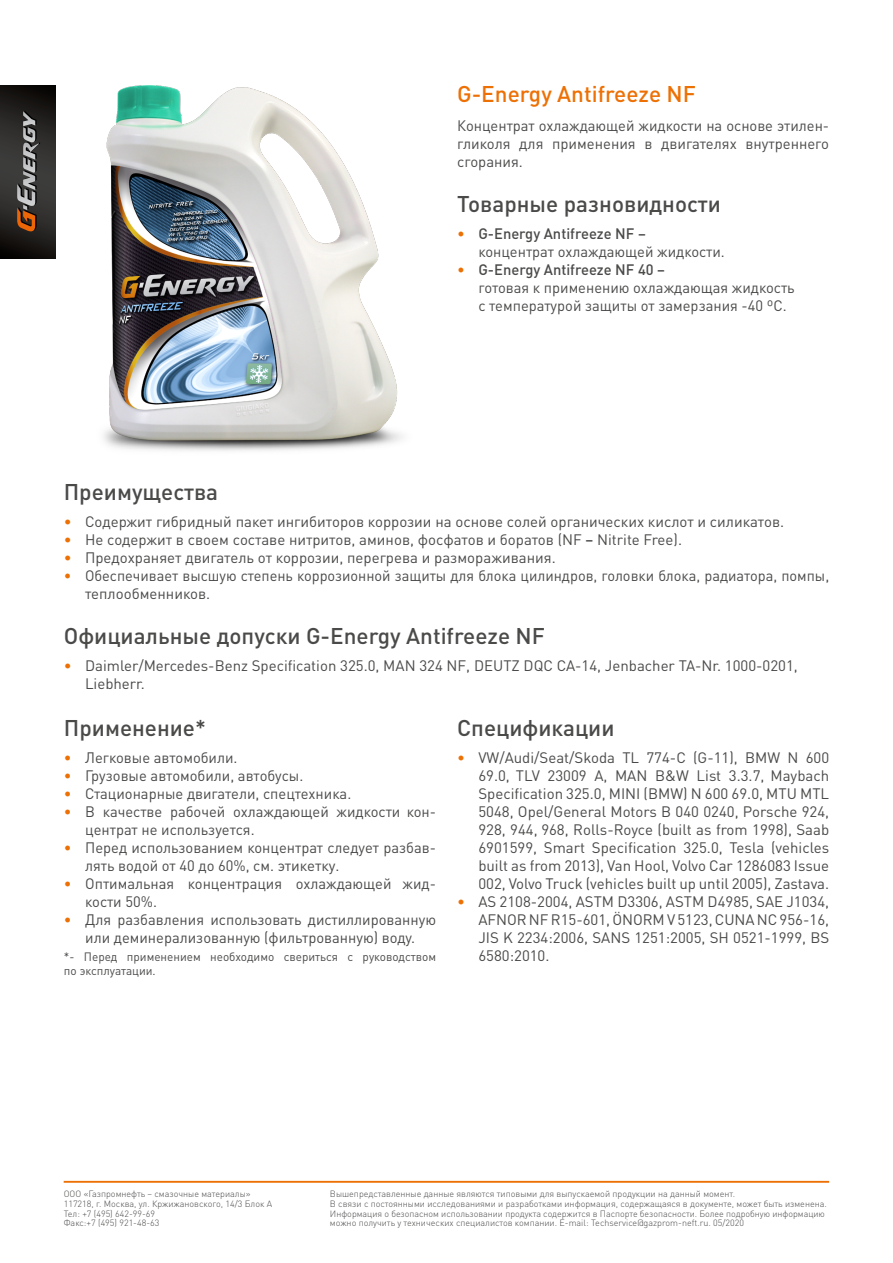
<style>
.page{position:relative;width:893px;height:1263px;background:#fff}
.page>*{position:absolute;margin:0;border:0;box-sizing:border-box;transform-origin:0 0}
.t1{font:500 22.5px "DIN Pro";color:#4a4a49}
.t2{font:500 22.5px "DIN Pro";color:#ed7004}
.t3{font:15px/18px "DIN Pro";color:#4a4a49}
.t4{font:12px/14.4px "DIN Pro";color:#4a4a49}
.t5{font:300 9px/9.8px "DIN Pro";color:#4a4a49}
.s1{color:#ed7004}
.s2{font-weight:500}
</style>
<div class="page">
<hr style="left:64px;top:1181px;width:765px;height:2px;background:#ed7004">
<svg style="left:0;top:85px;width:56px;height:173px;background:#252322"></svg>
<svg style="left:17px;top:110px;width:23px;height:123px;background:#61564e"></svg>
<img style="left:103px;top:85px;width:300px;height:366px">
<h1 class="t2" style="left:457px;top:79px;width:240px">G-Energy Antifreeze NF</h1>
<p class="t3" style="left:457px;top:116px;width:374px;text-align:justify">Концентрат охлаждающей жидкости на основе этилен&shy;гликоля для применения в двигателях внутреннего сгорания.</p>
<h1 class="t1" style="left:457px;top:189px;width:265px">Товарные разновидности</h1>
<p class="t3" style="left:478px;top:224px;width:248px;text-indent:-21px"><span class="s1">•</span> <span class="s2">G-Energy Antifreeze NF – </span>концентрат охлаждающей жидкости.</p>
<p class="t3" style="left:478px;top:260px;width:318px;text-indent:-21px"><span class="s1">•</span> <span class="s2">G-Energy Antifreeze NF 40 –<br></span>готовая к применению охлаждающая жидкость с температурой защиты от замерзания -40 ºС.</p>
<h1 class="t1" style="left:64px;top:476px;width:156px">Преимущества</h1>
<p class="t3" style="left:64px;top:511px;width:722px"><span class="s1">•</span> Содержит гибридный пакет ингибиторов коррозии на основе солей органических кислот и силикатов.</p>
<p class="t3" style="left:64px;top:529px;width:620px"><span class="s1">•</span> Не содержит в своем составе нитритов, аминов, фосфатов и боратов (NF <span class="s2">–</span> Nitrite Free).</p>
<p class="t3" style="left:64px;top:547px;width:493px"><span class="s1">•</span> Предохраняет двигатель от коррозии, перегрева и размораживания.</p>
<p class="t3" style="left:85px;top:565px;width:746px;text-indent:-21px"><span class="s1">•</span> Обеспечивает высшую степень коррозионной защиты для блока цилиндров, головки блока, радиатора, помпы, теплообменников.</p>
<h1 class="t1" style="left:64px;top:620px;width:483px">Официальные допуски G-Energy Antifreeze NF</h1>
<p class="t3" style="left:85px;top:655px;width:714px;text-indent:-21px"><span class="s1">•</span> Daimler/Mercedes-Benz Specification 325.0, MAN 324 NF, DEUTZ DQC СА-14, Jenbacher TA-Nr. 1000-0201,<br>Liebherr.</p>
<h1 class="t1" style="left:64px;top:712px;width:144px">Применение*</h1>
<p class="t3" style="left:64px;top:747px;width:175px"><span class="s1">•</span> Легковые автомобили.</p>
<p class="t3" style="left:64px;top:765px;width:241px"><span class="s1">•</span> Грузовые автомобили, автобусы.</p>
<p class="t3" style="left:64px;top:783px;width:289px"><span class="s1">•</span> Стационарные двигатели, спецтехника.</p>
<p class="t3" style="left:85px;top:801px;width:352px;text-indent:-21px"><span class="s1">•</span> В качестве рабочей охлаждающей жидкости кон&shy;центрат не используется.</p>
<p class="t3" style="left:85px;top:837px;width:352px;text-indent:-21px"><span class="s1">•</span> Перед использованием концентрат следует разбав&shy;лять водой от 40 до 60%, см. этикетку.</p>
<p class="t3" style="left:85px;top:873px;width:352px;text-indent:-21px"><span class="s1">•</span> Оптимальная концентрация охлаждающей жид&shy;кости 50%.</p>
<p class="t3" style="left:64px;top:909px;width:374px;text-align:center"><span class="s1">•</span> Для разбавления использовать дистиллированную или деминерализованную (фильтрованную) воду.</p>
<p class="t4" style="left:64px;top:948px;width:374px">*- Перед применением необходимо свериться с руководством по эксплуатации.</p>
<h1 class="t1" style="left:457px;top:712px;width:159px">Спецификации</h1>
<p class="t3" style="left:478px;top:747px;width:352px;text-align:justify;text-indent:-21px"><span class="s1">•</span> VW/Audi/Seat/Skoda TL 774-C (G-11), BMW N 600<br>69.0, TLV 23009 A, MAN B&amp;W List 3.3.7, Maybach Specification 325.0, MINI (BMW) N 600 69.0, MTU MTL 5048, Opel/General Motors B 040 0240, Porsche 924, 928, 944, 968, Rolls-Royce (built as from 1998), Saab 6901599, Smart Specification 325.0, Tesla (vehicles built as from 2013), Van Hool, Volvo Car 1286083 Issue 002, Volvo Truck (vehicles built up until 2005), Zastava.</p>
<p class="t3" style="left:478px;top:891px;width:352px;text-align:justify;text-indent:-21px"><span class="s1">•</span> AS 2108-2004, ASTM D3306, ASTM D4985, SAE J1034, AFNOR NF R15-601, ÖNORM V 5123, CUNA NC 956-16, JIS K 2234:2006, SANS 1251:2005, SH 0521-1999, BS 6580:2010.</p>
<p class="t5" style="left:64px;top:1189px;width:210px">ООО «Газпромнефть – смазочные материалы» 117218, г. Москва, ул. Кржижановского, 14/3 Блок А Тел: +7 (495) 642-99-69<br>Факс:+7 (495) 921-48-63</p>
<p class="t5" style="left:330px;top:1189px;width:498px">Вышепредставленные данные являются типовыми для выпускаемой продукции на данный момент.<br>В связи с постоянными исследованиями и разработками информация, содержащаяся в документе, может быть изменена.<br>Информация о безопасном использовании продукта содержится в Паспорте безопасности. Более подробную информацию можно получить у технических специалистов компании. E-mail: Techservice@gazprom-neft.ru. 05/2020</p>
</div>
